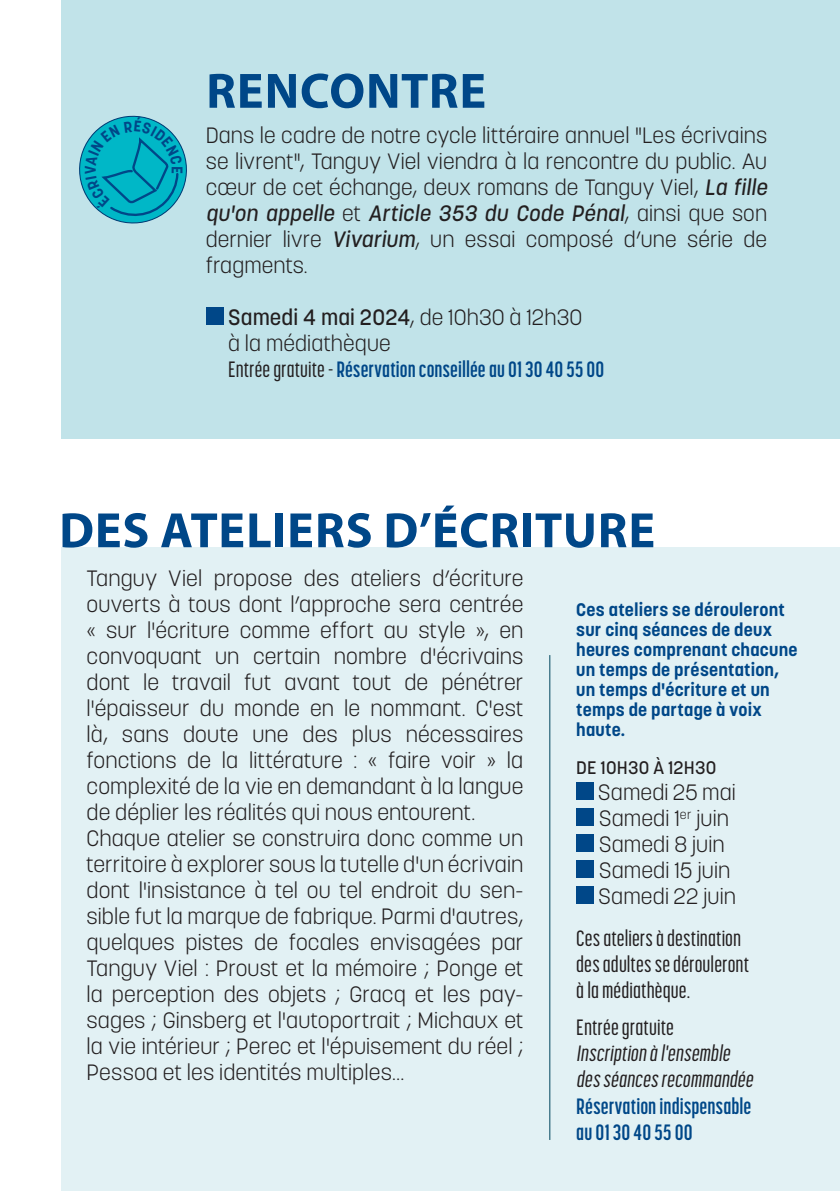
<style>
.page{position:relative;width:840px;height:1191px;background:#fff}
.page>*{position:absolute;margin:0;border:0;box-sizing:border-box;transform-origin:0 0}
.t1{font:700 50px "Myriad Pro";letter-spacing:.015em;color:#004788}
.t2{font:300 22px/26px "Korolev";letter-spacing:.005em;color:#231f20;text-align:justify}
.t3{font:700 22px/26px "Korolev Compressed";letter-spacing:.01em;color:#004788}
.t4{font:500 22px/26px "Korolev Compressed";letter-spacing:.005em;color:#231f20}
.t5{font:700 18px/20px "Korolev";letter-spacing:.015em;color:#004788}
.t6{font:500 18px "Korolev";letter-spacing:.01em;color:#231f20}
.t7{font:700 15.4px "Korolev";color:#004788}
.s1{font-weight:500}
.s2{font-family:"Korolev";font-weight:500;color:#231f20}
.s3{font-family:"Korolev";font-weight:300;color:#231f20}
.s4{font-weight:500;color:#231f20}
</style>
<div class="page">
<div style="left:62px;top:547px;width:777px;height:644px;background:#e2f1f4"></div>
<div style="left:62px;top:0;width:777px;height:438px;background:#c1e3e9"></div>
<div style="left:206px;top:307px;width:17px;height:18px;background:#004788"></div>
<div style="left:576px;top:782px;width:17px;height:18px;background:#004788"></div>
<div style="left:576px;top:808px;width:17px;height:18px;background:#004788"></div>
<div style="left:576px;top:834px;width:17px;height:18px;background:#004788"></div>
<div style="left:576px;top:860px;width:17px;height:18px;background:#004788"></div>
<div style="left:576px;top:886px;width:17px;height:18px;background:#004788"></div>
<hr style="left:549px;top:655px;width:1px;height:485px;background:#00465d">
<svg style="left:79px;top:115px;width:108px;height:109px"></svg>
<p class="t7" style="left:81px;top:174px;width:10px;rotate:-90deg">V</p>
<p class="t7" style="left:187px;top:166px;width:9px;rotate:90deg">E</p>
<p class="t1" style="left:206px;top:58px;width:281px">RENCONTRE</p>
<p class="t2" style="left:206px;top:122px;width:566px;text-align:left">Dans le cadre de notre cycle littéraire annuel "Les écrivains se livrent", Tanguy Viel viendra à la rencontre du public. Au cœur de cet échange, deux romans de Tanguy Viel, <span class="s1">La fille qu'on appelle</span> e t <span class="s1">Article 353 du Code Pénal</span>, a i n s i q u e s o n dernier livre <span class="s1">Vivarium</span>, un essai composé d’une série de fragments.</p>
<p class="t3" style="left:228px;top:304px;width:377px"><span class="s2">Samedi 4 mai 2024</span><span class="s3">, de 10h30 à 12h30<br>à la médiathèque<br></span><span class="s4">Entrée gratuite -</span> Réservation conseillée au 01 30 40 55 00</p>
<p class="t1" style="left:59px;top:498px;width:597px">DES ATELIERS D’ÉCRITURE</p>
<p class="t2" style="left:86px;top:565px;width:438px">Tanguy Viel propose des ateliers d’écriture ouverts à tous dont l’approche sera centrée « sur l'écriture comme effort au style », en convoquant un certain nombre d'écrivains dont le travail fut avant tout de pénétrer l'épaisseur du monde en le nommant. C'est là, sans doute une des plus nécessaires fonctions de la littérature : « faire voir » la complexité de la vie en demandant à la langue de déplier les réalités qui nous entourent.</p>
<p class="t2" style="left:86px;top:825px;width:438px">Chaque atelier se construira donc comme un territoire à explorer sous la tutelle d'un écrivain dont l'insistance à tel ou tel endroit du sen&shy;sible fut la marque de fabrique. Parmi d'autres, quelques pistes de focales envisagées par Tanguy Viel : Proust et la mémoire ; Ponge et la perception des objets ; Gracq et les pay&shy;sages ; Ginsberg et l'autoportrait ; Michaux et la vie intérieur ; Perec et l'épuisement du réel ; Pessoa et les identités multiples…</p>
<p class="t5" style="left:576px;top:600px;width:222px">Ces ateliers se dérouleront sur cinq séances de deux heures comprenant chacune un temps de présentation, un temps d'écriture et un temps de partage à voix haute.</p>
<p class="t6" style="left:576px;top:756px;width:141px">DE 10H30 À 12H30</p>
<p class="t2" style="left:597px;top:779px;width:140px">Samedi 25 mai</p>
<p class="t2" style="left:598px;top:805px;width:132px">Samedi 1<sup>er</sup> juin</p>
<p class="t2" style="left:598px;top:831px;width:127px">Samedi 8 juin</p>
<p class="t2" style="left:598px;top:857px;width:133px">Samedi 15 juin</p>
<p class="t2" style="left:598px;top:883px;width:139px">Samedi 22 juin</p>
<p class="t4" style="left:576px;top:925px;width:174px">Ces ateliers à destination des adultes se dérouleront à la médiathèque.</p>
<p class="t4" style="left:576px;top:1014px;width:181px">Entrée gratuite<br>Inscription à l'ensemble des séances recommandée</p>
<p class="t3" style="left:576px;top:1092px;width:177px">Réservation indispensable</p>
<p class="t3" style="left:576px;top:1118px;width:118px">au 01 30 40 55 00</p>
</div>
